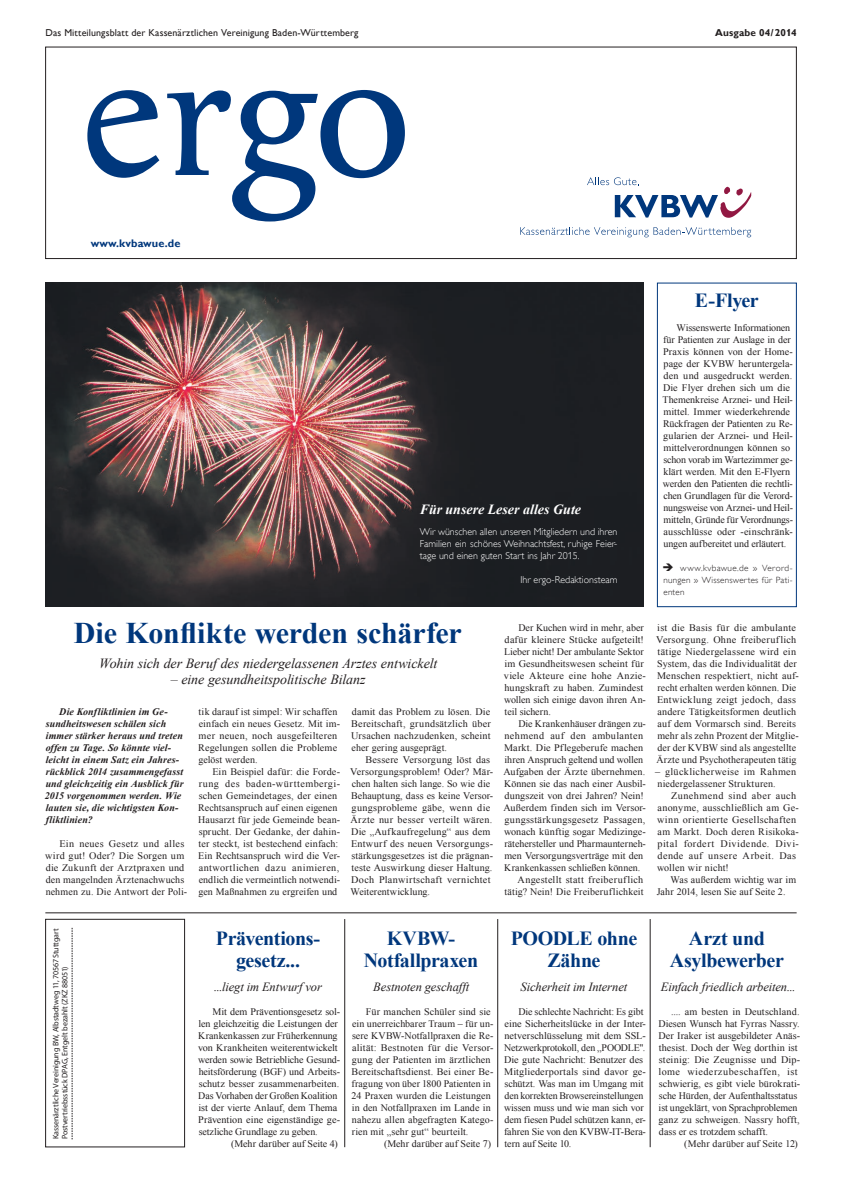
<style>
.page{position:relative;width:842px;height:1191px;background:#fff}
.page>*{position:absolute;margin:0;border:0;box-sizing:border-box;transform-origin:0 0}
.t1{font:700 30px "Times New Roman";letter-spacing:-.005em;color:#00377c}
.t2{font:700 20px/22px "Times New Roman";letter-spacing:-.02em;color:#00377c;text-align:center}
.t3{font:italic 14px "Times New Roman";letter-spacing:-.005em;color:#231f20}
.t4{font:italic 700 14px "Times New Roman";color:#fff}
.t5{font:italic 12.5px "Times New Roman";letter-spacing:-.01em;color:#231f20}
.t6{font:700 11px "Gill Alt One";letter-spacing:.01em;color:#00377c}
.t7{font:10px/12px "Times New Roman";letter-spacing:.005em;color:#231f20}
.t8{font:italic 700 10px/12px "Times New Roman";letter-spacing:.01em;color:#231f20}
.t9{font:10px/12px "Times New Roman";letter-spacing:.035em;color:#231f20}
.t10{font:300 10px/12px "Gill Alt One";color:#fff;text-align:justify}
.t11{font:10px/12px "Times New Roman";letter-spacing:.025em;color:#231f20}
.t12{font:10px "Gill Alt One";letter-spacing:.01em;color:#231f20}
.t13{font:10px "Times New Roman";letter-spacing:.03em;color:#231f20}
.t14{font:700 10px "Gill Alt One";letter-spacing:.015em;color:#231f20}
.t15{font:300 9px/12px "Gill Alt One";letter-spacing:.03em;color:#231f20;text-align:justify}
.t16{font:8px/9px "Myriad Pro";letter-spacing:-.015em;color:#231f20}
</style>
<div class="page">
<div style="left:45px;top:47px;width:752px;height:212px;border:1px solid #231f20"></div>
<svg style="left:87px;top:90px;width:72px;height:88px"></svg>
<svg style="left:167px;top:90px;width:238px;height:131px"></svg>
<img style="left:46px;top:283px;width:598px;height:324px">
<hr style="left:344px;top:919px;width:1px;height:228px;background:#231f20">
<hr style="left:45px;top:912px;width:752px;height:1px;background:#231f20">
<hr style="left:497px;top:919px;width:1px;height:228px;background:#231f20">
<div style="left:45px;top:919px;width:140px;height:228px;border:1px solid #231f20"></div>
<hr style="left:650px;top:919px;width:1px;height:228px;background:#231f20">
<svg style="left:587px;top:177px;width:164px;height:41px"></svg>
<svg style="left:520px;top:227px;width:231px;height:10px"></svg>
<div style="left:657px;top:283px;width:140px;height:324px;border:1px solid #00377c"></div>
<svg style="left:72px;top:927px;width:1px;height:212px"></svg>
<p class="t12" style="left:45px;top:27px;width:315px">Das Mitteilungsblatt der Kassenärztlichen Vereinigung Baden-Württemberg</p>
<p class="t14" style="left:715px;top:27px;width:83px">Ausgabe 04/2014</p>
<p class="t6" style="left:91px;top:237px;width:91px">www.kvbawue.de</p>
<h3 class="t4" style="left:420px;top:499px;width:163px">Für unsere Leser alles Gute</h3>
<p class="t10" style="left:420px;top:525px;width:199px">Wir wünschen allen unseren Mitgliedern und ihren Familien ein schönes Weihnachtsfest, ruhige Feier&shy;tage und einen guten Start ins Jahr 2015.</p>
<p class="t10" style="left:520px;top:573px;width:98px">Ihr ergo-Redaktionsteam</p>
<h2 class="t2" style="left:695px;top:289px;width:65px">E-Flyer</h2>
<p class="t7" style="left:663px;top:321px;width:132px;text-indent:14px">Wissenswerte Informationen für Patienten zur Auslage in der<br>Praxis können von der Home&shy;page der KVBW heruntergela&shy;den und ausgedruckt werden.<br>Die Flyer drehen sich um die<br>Themenkreise Arznei- und Heil&shy;mittel. Immer wiederkehrende<br>Rückfragen der Patienten zu Re&shy;gularien der Arznei- und Heil&shy;mittelverordnungen können so schon vorab im Wartezimmer ge&shy;klärt werden. Mit den E-Flyern werden den Patienten die rechtli&shy;chen Grundlagen für die Verord&shy;nungsweise von Arznei- und Heil&shy;mitteln, Gründe für Verordnungs&shy;ausschlüsse oder -einschränk&shy;ungen aufbereitet und erläutert.</p>
<p class="t15" style="left:662px;top:562px;width:132px">➔ www.kvbawue.de » Verord&shy;nungen » Wissenswertes für Pati&shy;enten</p>
<h1 class="t1" style="left:74px;top:612px;width:389px">Die Konflikte werden schärfer</h1>
<h3 class="t3" style="left:99px;top:653px;width:340px">Wohin sich der Beruf des niedergelassenen Arztes entwickelt</h3>
<h3 class="t3" style="left:171px;top:670px;width:196px">– eine gesundheitspolitische Bilanz</h3>
<p class="t8" style="left:45px;top:705px;width:140px;text-indent:14px">Die Konfliktlinien im Ge&shy;sundheitswesen schälen sich immer stärker heraus und treten offen zu Tage. So könnte viel&shy;leicht in einem Satz ein Jahres&shy;rückblick 2014 zusammengefasst und gleichzeitig ein Ausblick für<br>2015 vorgenommen werden. Wie lauten sie, die wichtigsten Kon&shy;fliktlinien?</p>
<p class="t7" style="left:45px;top:837px;width:143px;text-indent:14px">Ein neues Gesetz und alles wird gut! Oder? Die Sorgen um die Zukunft der Arztpraxen und den mangelnden Ärztenachwuchs nehmen zu. Die Antwort der Poli-</p>
<p class="t7" style="left:198px;top:705px;width:143px">tik darauf ist simpel: Wir schaffen einfach ein neues Gesetz. Mit im&shy;mer neuen, noch ausgefeilteren<br>Regelungen sollen die Probleme gelöst werden.</p>
<p class="t7" style="left:198px;top:765px;width:143px;text-indent:14px">Ein Beispiel dafür: die Forde&shy;rung des baden-württembergi&shy;schen Gemeindetages, der einen<br>Rechtsanspruch auf einen eigenen<br>Hausarzt für jede Gemeinde bean&shy;sprucht. Der Gedanke, der dahin&shy;ter steckt, ist bestechend einfach:<br>Ein Rechtsanspruch wird die Ver&shy;antwortlichen dazu animieren, endlich die vermeintlich notwendi&shy;gen Maßnahmen zu ergreifen und</p>
<p class="t7" style="left:351px;top:705px;width:141px;text-align:justify">damit das Problem zu lösen. Die Bereitschaft, grundsätzlich über Ursachen nachzudenken, scheint eher gering ausgeprägt.</p>
<p class="t7" style="left:350px;top:753px;width:144px;text-indent:15px">Bessere Versorgung löst das<br>Versorgungsproblem! Oder? Mär&shy;chen halten sich lange. So wie die<br>Behauptung, dass es keine Versor&shy;gungsprobleme gäbe, wenn die<br>Ärzte nur besser verteilt wären.<br>Die „Aufkaufregelung“ aus dem<br>Entwurf des neuen Versorgungs&shy;stärkungsgesetzes ist die prägnan&shy;teste Auswirkung dieser Haltung.<br>Doch Planwirtschaft vernichtet<br>Weiterentwicklung.</p>
<p class="t7" style="left:504px;top:621px;width:144px;text-indent:14px">Der Kuchen wird in mehr, aber dafür kleinere Stücke aufgeteilt!<br>Lieber nicht! Der ambulante Sektor im Gesundheitswesen scheint für viele Akteure eine hohe Anzie&shy;hungskraft zu haben. Zumindest wollen sich einige davon ihren An&shy;teil sichern.</p>
<p class="t7" style="left:518px;top:717px;width:129px">Die Krankenhäuser drängen zu-</p>
<p class="t13" style="left:505px;top:729px;width:140px">nehmend auf den ambulanten</p>
<p class="t7" style="left:504px;top:741px;width:141px">Markt. Die Pflegeberufe machen</p>
<p class="t7" style="left:504px;top:753px;width:140px">ihren Anspruch geltend und wollen</p>
<p class="t7" style="left:503px;top:765px;width:143px">Aufgaben der Ärzte übernehmen.</p>
<p class="t7" style="left:504px;top:777px;width:143px">Können sie das nach einer Ausbil-</p>
<p class="t7" style="left:505px;top:789px;width:141px">dungszeit von drei Jahren? Nein!</p>
<p class="t7" style="left:503px;top:801px;width:144px">Außerdem finden sich im Versor-</p>
<p class="t7" style="left:504px;top:813px;width:142px">gungsstärkungsgesetz Passagen,</p>
<p class="t7" style="left:504px;top:825px;width:143px">wonach künftig sogar Medizinge-</p>
<p class="t7" style="left:505px;top:837px;width:143px">rätehersteller und Pharmaunterneh-</p>
<p class="t7" style="left:504px;top:849px;width:140px">men Versorgungsverträge mit den</p>
<p class="t7" style="left:504px;top:861px;width:138px">Krankenkassen schließen können.</p>
<p class="t11" style="left:518px;top:873px;width:127px">Angestellt statt freiberuflich</p>
<p class="t7" style="left:504px;top:885px;width:140px">tätig? Nein! Die Freiberuflichkeit</p>
<p class="t7" style="left:656px;top:621px;width:144px">ist die Basis für die ambulante Versorgung. Ohne freiberuflich tätige Niedergelassene wird ein System, das die Individualität der Menschen respektiert, nicht auf&shy;recht erhalten werden können. Die Entwicklung zeigt jedoch, dass andere Tätigkeitsformen deutlich auf dem Vormarsch sind. Bereits mehr als zehn Prozent der Mitglie&shy;der der KVBW sind als angestellte Ärzte und Psychotherapeuten tätig</p>
<p class="t11" style="left:655px;top:765px;width:143px">– glücklicherweise im Rahmen niedergelassener Strukturen.</p>
<p class="t9" style="left:657px;top:789px;width:143px;text-indent:14px">Zunehmend sind aber auch anonyme, ausschließlich am Ge&shy;winn orientierte Gesellschaften am Markt. Doch deren Risikoka&shy;pital fordert Dividende. Divi&shy;dende auf unsere Arbeit. Das wollen wir nicht!</p>
<p class="t7" style="left:657px;top:873px;width:141px;text-indent:14px">Was außerdem wichtig war im<br>Jahr 2014, lesen Sie auf Seite 2.</p>
<p class="t16" style="left:51px;top:1139px;width:212px;rotate:-90deg">Kassenärztliche Vereinigung BW, Albstadtweg 11, 70567 Stuttgart<br>Postvertriebsstück DPAG, Entgelt bezahlt (ZKZ 88051)</p>
<h2 class="t2" style="left:216px;top:927px;width:106px">Präventions&shy;gesetz...</h2>
<h2 class="t2" style="left:364px;top:927px;width:116px">KVBW-<br>Notfallpraxen</h2>
<h2 class="t2" style="left:511px;top:927px;width:128px">POODLE ohne<br>Zähne</h2>
<h2 class="t2" style="left:670px;top:927px;width:115px">Arzt und<br>Asylbewerber</h2>
<p class="t5" style="left:214px;top:978px;width:109px">...liegt im Entwurf vor</p>
<p class="t7" style="left:198px;top:1005px;width:144px;text-indent:14px">Mit dem Präventionsgesetz sol&shy;len gleichzeitig die Leistungen der Krankenkassen zur Früherkennung von Krankheiten weiterentwickelt werden sowie Betriebliche Gesund&shy;heitsförderung (BGF) und Arbeits&shy;schutz besser zusammenarbeiten.<br>Das Vorhaben der Großen Koalition ist der vierte Anlauf, dem Thema Prävention eine eigenständige ge&shy;setzliche Grundlage zu geben.</p>
<p class="t7" style="left:231px;top:1137px;width:108px">(Mehr darüber auf Seite 4)</p>
<p class="t5" style="left:373px;top:978px;width:98px">Bestnoten geschafft</p>
<p class="t7" style="left:351px;top:1005px;width:143px;text-indent:14px">Für manchen Schüler sind sie ein unerreichbarer Traum – für un&shy;sere KVBW-Notfallpraxen die Re&shy;alität: Bestnoten für die Versor&shy;gung der Patienten im ärztlichen<br>Bereitschaftsdienst. Bei einer Be&shy;fragung von über 1800 Patienten in<br>24 Praxen wurden die Leistungen in den Notfallpraxen im Lande in nahezu allen abgefragten Katego&shy;rien mit „sehr gut“ beurteilt.</p>
<p class="t7" style="left:384px;top:1137px;width:108px">(Mehr darüber auf Seite 7)</p>
<p class="t5" style="left:520px;top:978px;width:108px">Sicherheit im Internet</p>
<p class="t7" style="left:504px;top:1005px;width:143px;text-indent:14px">Die schlechte Nachricht: Es gibt eine Sicherheitslücke in der Inter&shy;netverschlüsselung mit dem SSL-<br>Netzwerkprotokoll, den „POODLE".<br>Die gute Nachricht: Benutzer des<br>Mitgliederportals sind davor ge&shy;schützt. Was man im Umgang mit den korrekten Browsereinstellungen wissen muss und wie man sich vor dem fiesen Pudel schützen kann, er&shy;fahren Sie von den KVBW-IT-Bera&shy;tern auf Seite 10.</p>
<p class="t5" style="left:661px;top:978px;width:136px">Einfach friedlich arbeiten...</p>
<p class="t7" style="left:658px;top:1005px;width:143px;text-indent:13px">.... am besten in Deutschland.<br>Diesen Wunsch hat Fyrras Nassry.<br>Der Iraker ist ausgebildeter Anäs&shy;thesist. Doch der Weg dorthin ist steinig: Die Zeugnisse und Dip&shy;lome wiederzubeschaffen, ist schwierig, es gibt viele bürokrati&shy;sche Hürden, der Aufenthaltsstatus ist ungeklärt, von Sprachproblemen ganz zu schweigen. Nassry hofft, dass er es trotzdem schafft.</p>
<p class="t7" style="left:684px;top:1137px;width:115px">(Mehr darüber auf Seite 12)</p>
</div>
